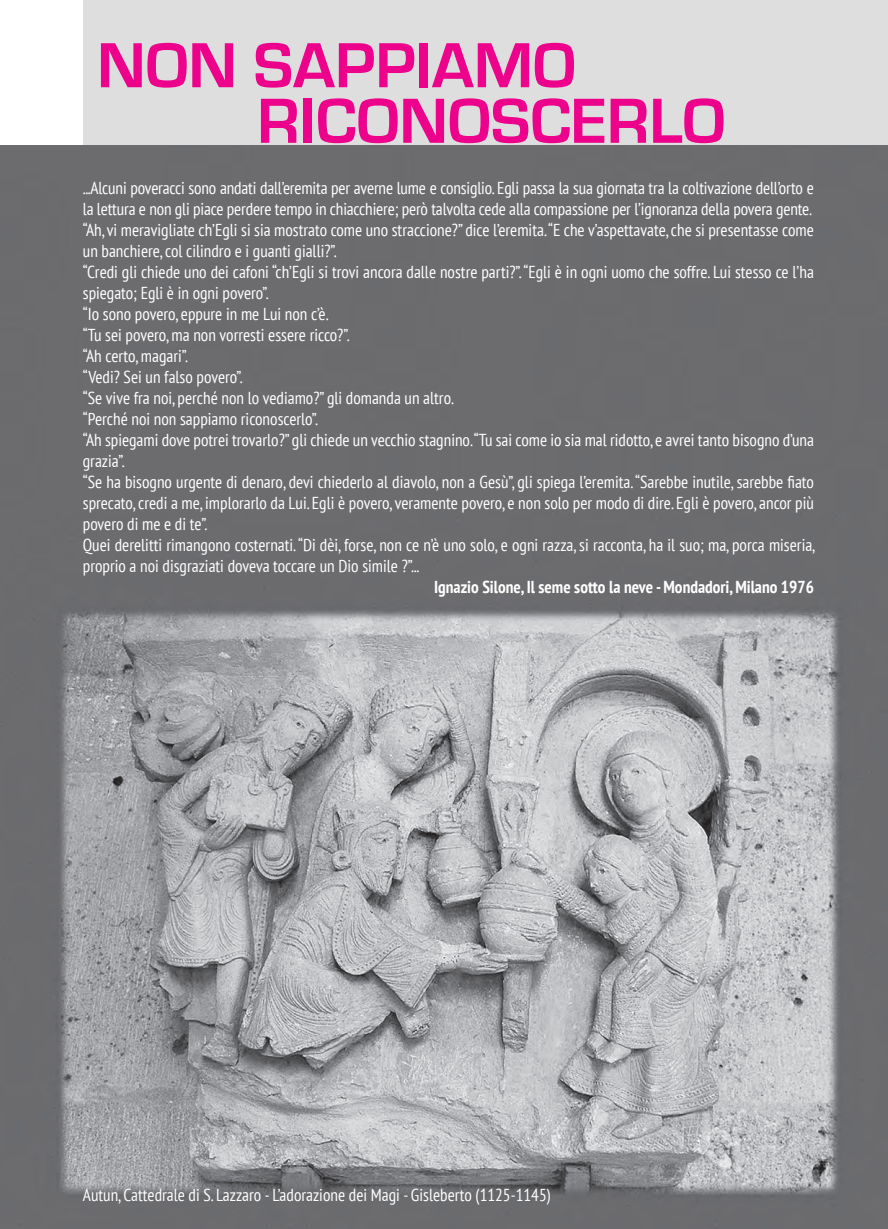
<style>
.page{position:relative;width:888px;height:1229px;background:#fff}
.page>*{position:absolute;margin:0;border:0;box-sizing:border-box;transform-origin:0 0}
.t1{font:700 66px/55.5px "Eurostile";color:#ed028c}
.t2{font:condensed 17.25px/21px "PT Sans";color:#fff}
.t3{font:700 condensed 17.25px "PT Sans";color:#fff}
</style>
<div class="page">
<div style="left:83px;top:0;width:805px;height:159px;background:#dedede"></div>
<img style="left:0;top:145px;width:888px;height:1083px">
<h1 class="t1" style="left:257px;top:39px;width:470px;text-indent:-160px">NON SAPPIAMO<br>RICONOSCERLO</h1>
<p class="t2" style="left:83px;top:177px;width:734px">...Alcuni poveracci sono andati dall’eremita per averne lume e consiglio. Egli passa la sua giornata tra la coltivazione dell’orto e la lettura e non gli piace perdere tempo in chiacchiere; però talvolta cede alla compassione per l’ignoranza della povera gente. “Ah, vi meravigliate ch’Egli si sia mostrato come uno straccione?” dice l’eremita. “E che v’aspettavate, che si presentasse come un banchiere, col cilindro e i guanti gialli?”.<br>“Credi gli chiede uno dei cafoni “ch’Egli si trovi ancora dalle nostre parti?”. “Egli è in ogni uomo che soffre. Lui stesso ce l’ha spiegato; Egli è in ogni povero”.<br>“Io sono povero, eppure in me Lui non c’è.<br>“Tu sei povero, ma non vorresti essere ricco?”.<br>“Ah certo, magari”.<br>“Vedi? Sei un falso povero”.<br>“Se vive fra noi, perché non lo vediamo?” gli domanda un altro.<br>“Perché noi non sappiamo riconoscerlo”.<br>“Ah spiegami dove potrei trovarlo?” gli chiede un vecchio stagnino. “Tu sai come io sia mal ridotto, e avrei tanto bisogno d’una grazia”.<br>“Se ha bisogno urgente di denaro, devi chiederlo al diavolo, non a Gesù”, gli spiega l’eremita. “Sarebbe inutile, sarebbe fiato sprecato, credi a me, implorarlo da Lui. Egli è povero, veramente povero, e non solo per modo di dire. Egli è povero, ancor più povero di me e di te”.<br>Quei derelitti rimangono costernati. “Di dèi, forse, non ce n’è uno solo, e ogni razza, si racconta, ha il suo; ma, porca miseria, proprio a noi disgraziati doveva toccare un Dio simile ?”...</p>
<p class="t3" style="left:434px;top:575px;width:381px">Ignazio Silone, Il seme sotto la neve - Mondadori, Milano 1976</p>
<p class="t2" style="left:83px;top:1183px;width:469px">Autun, Cattedrale di S. Lazzaro - L’adorazione dei Magi - Gisleberto (1125-1145)</p>
</div>
